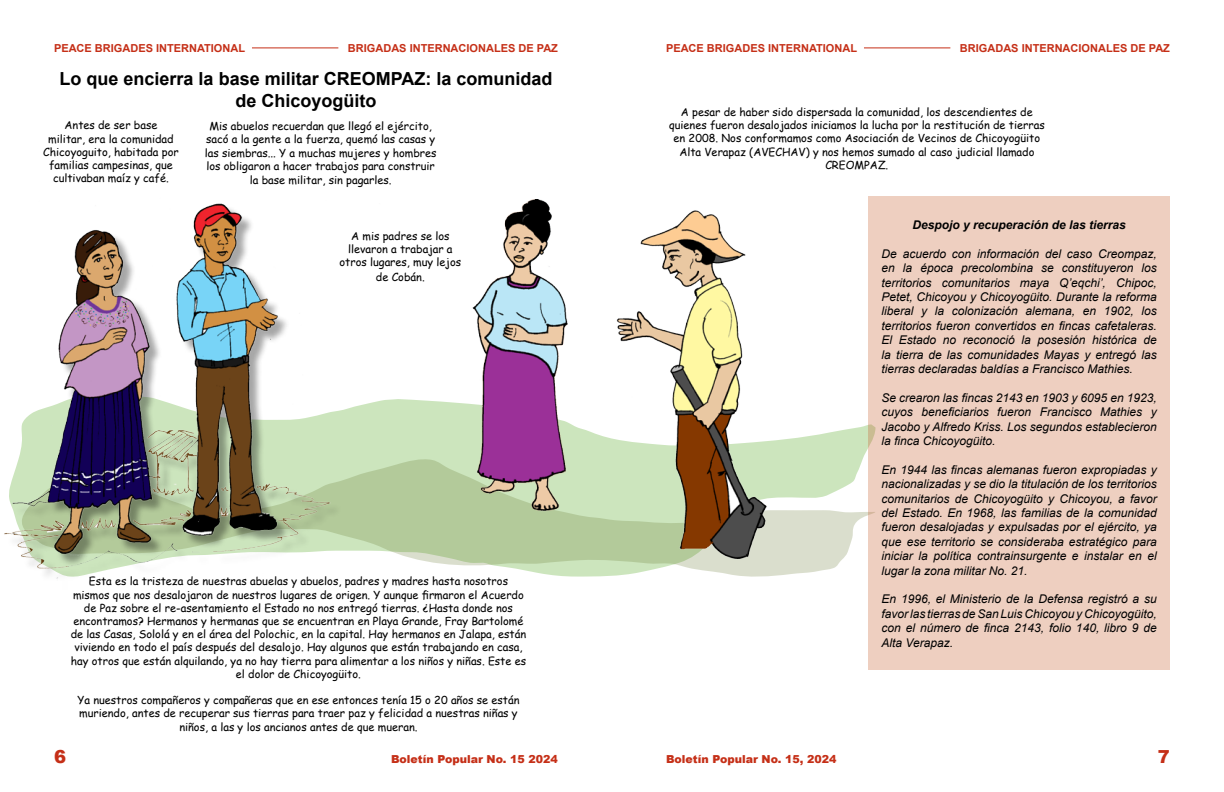
<style>
.page{position:relative;width:1224px;height:792px;background:#fff}
.page>*{position:absolute;margin:0;border:0;box-sizing:border-box;transform-origin:0 0}
.t1{font:700 18px/21.6px "Arial";color:#000;text-align:center}
.t2{font:900 18px "Arial";color:#c52f17}
.t3{font:italic 12px/14.4px "Arial";color:#000;text-align:justify}
.t4{font:italic 700 12px "Arial";color:#000}
.t5{font:11px/13.2px "Comic Sans MS";color:#000;text-align:center}
.t6{font:700 11px "Arial";color:#c52f17}
.t7{font:900 11px "Arial";color:#c52f17}
</style>
<div class="page">
<hr style="left:864px;top:48px;width:86px;height:1px;background:#c52f17">
<hr style="left:252px;top:48px;width:86px;height:1px;background:#c52f17">
<svg style="left:567px;top:422px;width:301px;height:36px;fill:#cce5bd"></svg>
<svg style="left:426px;top:458px;width:442px;height:119px"></svg>
<img style="left:4px;top:203px;width:410px;height:376px">
<div style="left:868px;top:197px;width:302px;height:473px;background:#eecfc0"></div>
<img style="left:590px;top:210px;width:191px;height:353px">
<img style="left:400px;top:199px;width:167px;height:333px">
<p class="t6" style="left:54px;top:40px;width:193px">PEACE BRIGADES INTERNATIONAL</p>
<p class="t6" style="left:348px;top:40px;width:212px">BRIGADAS INTERNACIONALES DE PAZ</p>
<h1 class="t1" style="left:60px;top:69px;width:494px">Lo que encierra la base militar CREOMPAZ: la comunidad de Chicoyogüito</h1>
<p class="t5" style="left:43px;top:118px;width:137px">Antes de ser base<br>militar, era la comunidad<br>Chicoyoguito, habitada por familias campesinas, que cultivaban maíz y café.</p>
<p class="t5" style="left:205px;top:119px;width:233px">Mis abuelos recuerdan que llegó el ejército, sacó a la gente a la fuerza, quemó las casas y las siembras... Y a muchas mujeres y hombres los obligaron a hacer trabajos para construir</p>
<p class="t5" style="left:250px;top:173px;width:143px">la base militar, sin pagarles.</p>
<p class="t5" style="left:339px;top:229px;width:123px">A mis padres se los llevaron a trabajar a otros lugares, muy lejos</p>
<p class="t5" style="left:376px;top:270px;width:50px">de Cobán.</p>
<p class="t5" style="left:71px;top:574px;width:457px">Esta es la tristeza de nuestras abuelas y abuelos, padres y madres hasta nosotros mismos que nos desalojaron de nuestros lugares de origen. Y aunque firmaron el Acuerdo de Paz sobre el re-asentamiento el Estado no nos entregó tierras. ¿Hasta donde nos encontramos? Hermanos y hermanas que se encuentran en Playa Grande, Fray Bartolomé de las Casas, Sololá y en el área del Polochic, en la capital. Hay hermanos en Jalapa, están viviendo en todo el país después del desalojo. Hay algunos que están trabajando en casa, hay otros que están alquilando, ya no hay tierra para alimentar a los niños y niñas. Este es el dolor de Chicoyogüito.</p>
<p class="t5" style="left:77px;top:693px;width:444px">Ya nuestros compañeros y compañeras que en ese entonces tenía 15 o 20 años se están muriendo, antes de recuperar sus tierras para traer paz y felicidad a nuestras niñas y niños, a las y los ancianos antes de que mueran.</p>
<p class="t6" style="left:666px;top:40px;width:193px">PEACE BRIGADES INTERNATIONAL</p>
<p class="t6" style="left:960px;top:40px;width:212px">BRIGADAS INTERNACIONALES DE PAZ</p>
<p class="t5" style="left:669px;top:105px;width:377px">A pesar de haber sido dispersada la comunidad, los descendientes de quienes fueron desalojados iniciamos la lucha por la restitución de tierras en 2008. Nos conformamos como Asociación de Vecinos de Chicoyogüito Alta Verapaz (AVECHAV) y nos hemos sumado al caso judicial llamado CREOMPAZ.</p>
<p class="t4" style="left:912px;top:217px;width:215px">Despojo y recuperación de las tierras</p>
<p class="t3" style="left:882px;top:247px;width:277px">De acuerdo con información del caso Creompaz, en la época precolombina se constituyeron los territorios comunitarios maya Q’eqchi’, Chipoc, Petet, Chicoyou y Chicoyogüito. Durante la reforma liberal y la colonización alemana, en 1902, los territorios fueron convertidos en fincas cafetaleras.<br>El Estado no reconoció la posesión histórica de la tierra de las comunidades Mayas y entregó las tierras declaradas baldías a Francisco Mathies.</p>
<p class="t3" style="left:882px;top:391px;width:277px">Se crearon las fincas 2143 en 1903 y 6095 en 1923, cuyos beneficiarios fueron Francisco Mathies y Jacobo y Alfredo Kriss. Los segundos establecieron la finca Chicoyogüito.</p>
<p class="t3" style="left:882px;top:463px;width:277px">En 1944 las fincas alemanas fueron expropiadas y nacionalizadas y se dio la titulación de los territorios comunitarios de Chicoyogüito y Chicoyou, a favor del Estado. En 1968, las familias de la comunidad fueron desalojadas y expulsadas por el ejército, ya que ese territorio se consideraba estratégico para iniciar la política contrainsurgente e instalar en el lugar la zona militar No. 21.</p>
<p class="t3" style="left:882px;top:592px;width:277px">En 1996, el Ministerio de la Defensa registró a su favor las tierras de San Luis Chicoyou y Chicoyogüito, con el número de finca 2143, folio 140, libro 9 de Alta Verapaz.</p>
<h1 class="t2" style="left:54px;top:743px;width:14px">6</h1>
<p class="t7" style="left:391px;top:751px;width:168px">Boletín Popular No. 15 2024</p>
<p class="t7" style="left:666px;top:751px;width:172px">Boletín Popular No. 15, 2024</p>
<h1 class="t2" style="left:1158px;top:743px;width:14px">7</h1>
</div>
